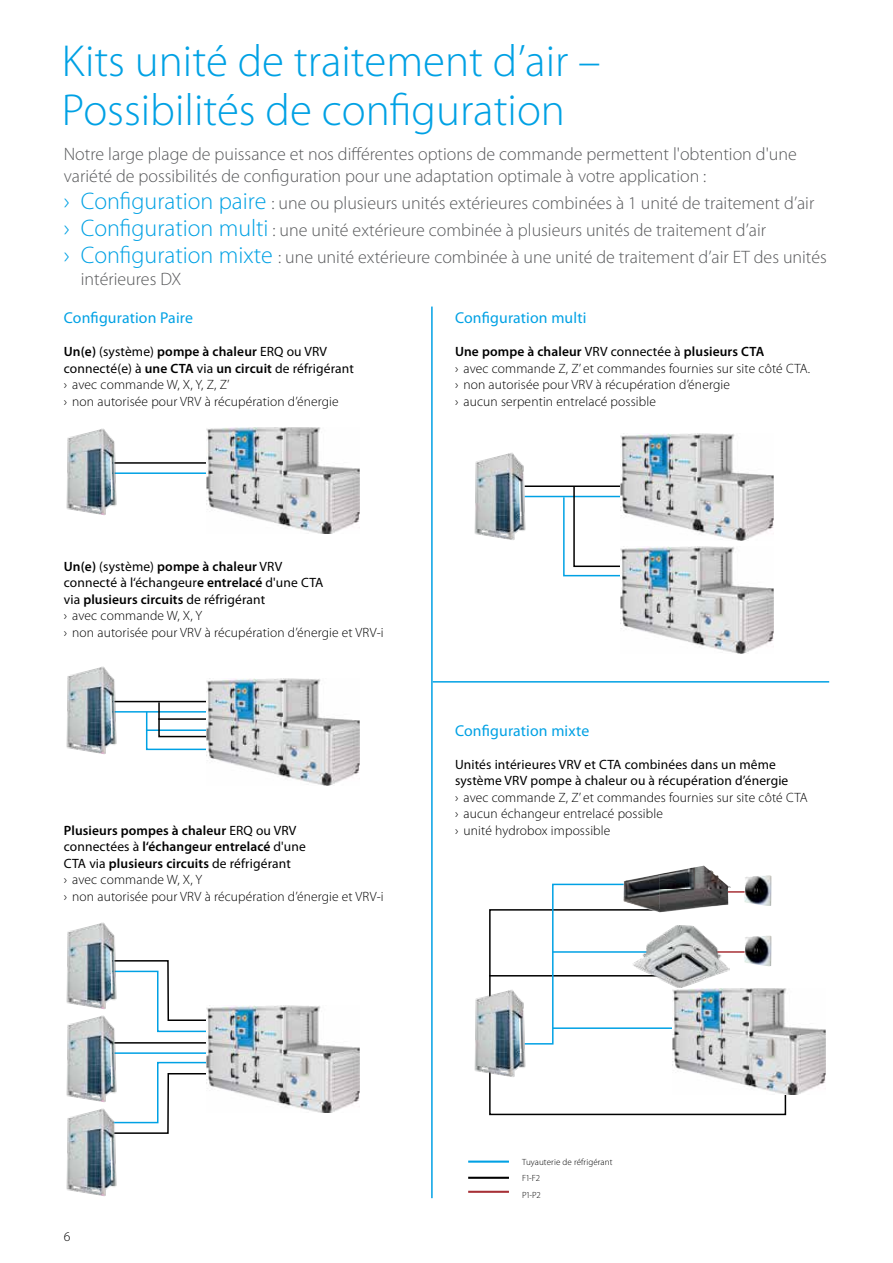
<style>
.page{position:relative;width:893px;height:1263px;background:#fff}
.page>*{position:absolute;margin:0;border:0;box-sizing:border-box;transform-origin:0 0}
.t1{font:300 45px/49.5px "Myriad Pro";color:#00a1e4}
.t2{font:300 18px/26.7px "Myriad Pro";color:#58595b}
.t3{font:15.75px "Myriad Pro";letter-spacing:.01em;color:#00a1e4}
.t4{font:300 13.5px/16.5px "Myriad Pro";letter-spacing:.01em;color:#000}
.t5{font:13.5px/16.5px "Myriad Pro";letter-spacing:.01em;color:#000}
.t6{font:300 9px/16.5px "Myriad Pro";letter-spacing:.01em;color:#000}
.s1{font-size:24px;color:#00a1e4}
.s2{font-weight:600}
.s3{font-weight:400}
</style>
<div class="page">
<hr style="left:525px;top:485px;width:124px;height:2px;background:#000">
<hr style="left:525px;top:496px;width:124px;height:1px;background:#00a1e4">
<img style="left:621px;top:434px;width:153px;height:106px">
<svg style="left:562px;top:485px;width:72px;height:92px"></svg>
<img style="left:621px;top:546px;width:153px;height:107px">
<hr style="left:112px;top:462px;width:131px;height:2px;background:#000">
<hr style="left:112px;top:472px;width:131px;height:2px;background:#00a1e4">
<img style="left:207px;top:427px;width:153px;height:107px">
<img style="left:66px;top:428px;width:54px;height:87px">
<hr style="left:112px;top:1042px;width:131px;height:1px;background:#000">
<hr style="left:112px;top:1052px;width:131px;height:2px;background:#00a1e4">
<svg style="left:120px;top:960px;width:90px;height:73px"></svg>
<svg style="left:120px;top:1061px;width:87px;height:73px"></svg>
<img style="left:207px;top:1006px;width:153px;height:106px">
<img style="left:66px;top:922px;width:54px;height:87px">
<img style="left:66px;top:1015px;width:54px;height:87px">
<img style="left:66px;top:1108px;width:54px;height:88px">
<hr style="left:112px;top:701px;width:131px;height:1px;background:#000">
<hr style="left:112px;top:711px;width:131px;height:1px;background:#00a1e4">
<img style="left:66px;top:666px;width:54px;height:88px">
<svg style="left:145px;top:701px;width:62px;height:50px"></svg>
<hr style="left:158px;top:718px;width:54px;height:2px;background:#000">
<img style="left:207px;top:678px;width:153px;height:107px">
<img style="left:474px;top:453px;width:55px;height:87px">
<hr style="left:468px;top:1160px;width:41px;height:3px;background:#00a1e4">
<hr style="left:468px;top:1177px;width:41px;height:2px;background:#000">
<hr style="left:468px;top:1191px;width:41px;height:2px;background:#a73036">
<svg style="left:489px;top:908px;width:298px;height:208px"></svg>
<hr style="left:489px;top:975px;width:173px;height:1px;background:#000">
<svg style="left:523px;top:883px;width:116px;height:162px"></svg>
<hr style="left:553px;top:951px;width:97px;height:2px;background:#00a1e4">
<hr style="left:725px;top:891px;width:34px;height:2px;background:#a73036">
<hr style="left:708px;top:951px;width:51px;height:2px;background:#a73036">
<hr style="left:553px;top:1027px;width:132px;height:2px;background:#00a1e4">
<img style="left:632px;top:924px;width:97px;height:64px">
<img style="left:474px;top:988px;width:55px;height:89px">
<img style="left:673px;top:988px;width:153px;height:106px">
<img style="left:744px;top:875px;width:27px;height:31px">
<img style="left:744px;top:936px;width:27px;height:30px">
<img style="left:623px;top:874px;width:36px;height:38px">
<img style="left:659px;top:866px;width:72px;height:23px">
<img style="left:659px;top:889px;width:36px;height:23px">
<img style="left:695px;top:889px;width:33px;height:19px">
<hr style="left:431px;top:307px;width:2px;height:891px;background:#00a1e4">
<hr style="left:433px;top:681px;width:396px;height:2px;background:#00a1e4">
<h1 class="t1" style="left:62px;top:37px;width:540px">Kits unité de traitement d’air –<br>Possibilités de configuration</h1>
<h2 class="t2" style="left:64px;top:143px;width:734px;line-height:22.5px">Notre large plage de puissance et nos différentes options de commande permettent l'obtention d'une variété de possibilités de configuration pour une adaptation optimale à votre application :</h2>
<p class="t2" style="left:64px;top:190px;width:765px"><span class="s1">› Configuration paire</span> : une ou plusieurs unités extérieures combinées à 1 unité de traitement d’air<br><span class="s1">› Configuration multi</span> : une unité extérieure combinée à plusieurs unités de traitement d’air<br><span class="s1">› Configuration mixte</span> : une unité extérieure combinée à une unité de traitement d’air ET des unités</p>
<h2 class="t2" style="left:81px;top:266px;width:102px">intérieures DX</h2>
<p class="t3" style="left:455px;top:308px;width:133px">Configuration multi</p>
<p class="t4" style="left:455px;top:343px;width:357px"><span class="s2">Une pompe à chaleur</span> <span class="s3">VRV connectée à</span> <span class="s2">plusieurs CTA<br></span>› avec commande Z, Z’ et commandes fournies sur site côté CTA. › non autorisée pour VRV à récupération d’énergie<br>› aucun serpentin entrelacé possible</p>
<p class="t3" style="left:64px;top:308px;width:131px">Configuration Paire</p>
<p class="t4" style="left:64px;top:343px;width:292px"><span class="s2">Un(e)</span> <span class="s3">(système)</span> <span class="s2">pompe à chaleur</span> <span class="s3">ERQ ou VRV connecté(e) à</span> <span class="s2">une CTA</span> <span class="s3">via</span> <span class="s2">un circuit</span> <span class="s3">de réfrigérant </span>› avec commande W, X, Y, Z, Z’<br>› non autorisée pour VRV à récupération d’énergie</p>
<p class="t4" style="left:64px;top:558px;width:321px"><span class="s2">Un(e)</span> <span class="s3">(système)</span> <span class="s2">pompe à chaleur</span> <span class="s3">VRV<br>connecté à l‘échangeur</span><span class="s2">e entrelacé</span> <span class="s3">d'une CTA<br>via</span> <span class="s2">plusieurs circuits</span> <span class="s3">de réfrigérant<br></span>› avec commande W, X, Y<br>› non autorisée pour VRV à récupération d’énergie et VRV-i</p>
<p class="t4" style="left:64px;top:822px;width:321px"><span class="s2">Plusieurs pompes à chaleur</span> <span class="s3">ERQ ou VRV<br>connectées à</span> <span class="s2">l‘échangeur entrelacé</span> <span class="s3">d'une<br>CTA via</span> <span class="s2">plusieurs circuits</span> <span class="s3">de réfrigérant<br></span>› avec commande W, X, Y<br>› non autorisée pour VRV à récupération d’énergie et VRV-i</p>
<p class="t3" style="left:455px;top:721px;width:136px">Configuration mixte</p>
<p class="t5" style="left:455px;top:756px;width:335px">Unités intérieures VRV et CTA combinées dans un même système VRV pompe à chaleur ou à récupération d’énergie</p>
<p class="t4" style="left:455px;top:789px;width:354px">› avec commande Z, Z’ et commandes fournies sur site côté CTA › aucun échangeur entrelacé possible<br>› unité hydrobox impossible</p>
<p class="t4" style="left:64px;top:1229px;width:8px">6</p>
<p class="t6" style="left:522px;top:1153px;width:92px">Tuyauterie de réfrigérant<br>F1-F2<br>P1-P2</p>
</div>
